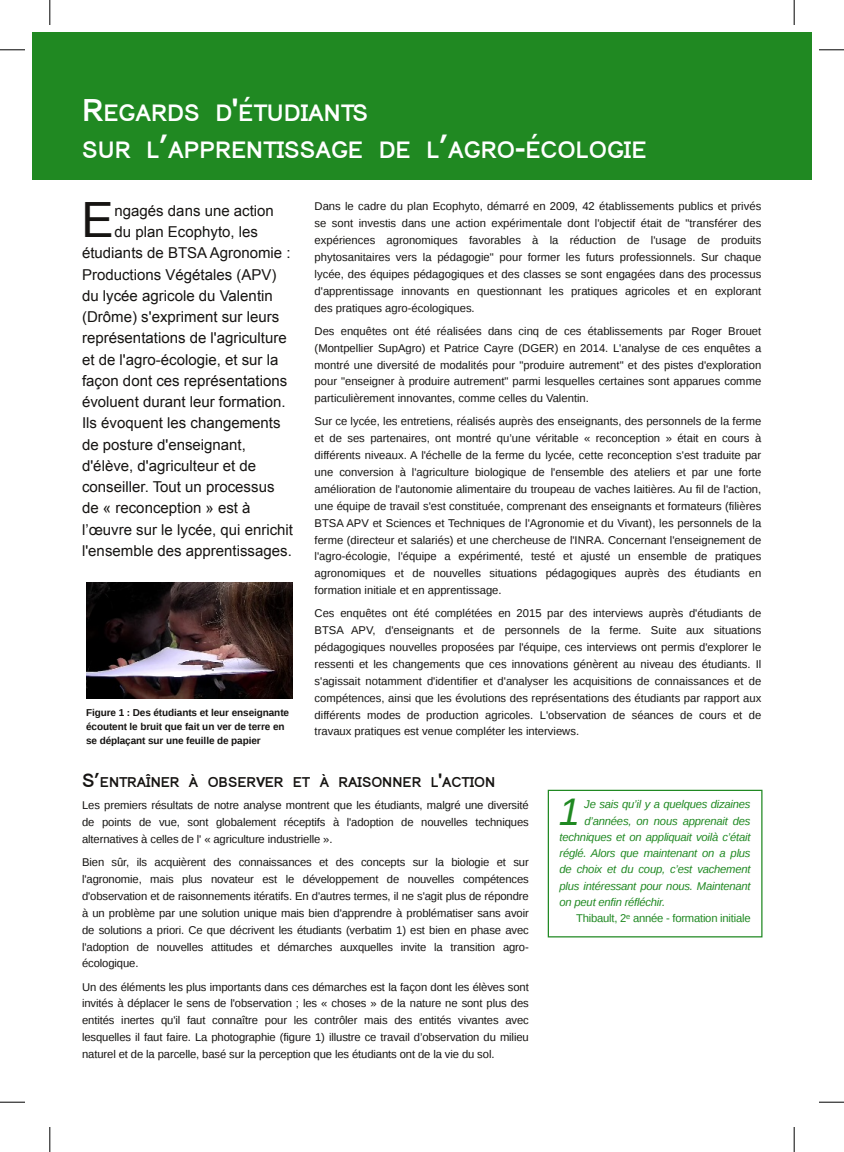
<style>
.page{position:relative;width:844px;height:1152px;background:#fff}
.page>*{position:absolute;margin:0;border:0;box-sizing:border-box;transform-origin:0 0}
.t1{font:48.62px "Arial";color:#161412}
.t2{font:italic 38.38px "Liberation Sans";color:#208922}
.t3{font:700 23.5px/36.2px "Loma";color:#fff}
.t4{font:15px "Arial";color:#161412}
.t5{font:700 14px "Loma";color:#161412}
.t6{font:11.25px/16.9px "Liberation Sans";color:#161412;text-align:justify}
.t7{font:italic 11.25px "Liberation Sans";letter-spacing:-.02em;color:#208922}
.t8{font:11.25px "Liberation Sans";letter-spacing:-.02em;color:#208922}
.t9{font:700 10px/13.8px "Liberation Sans";letter-spacing:-.01em;color:#161412}
.s1{font-size:31.25px}
.s2{font-size:18.75px}
</style>
<div class="page">
<div style="left:548px;top:790px;width:214px;height:147px;border:1px solid #208922"></div>
<img style="left:86px;top:582px;width:207px;height:117px">
<div style="left:32px;top:32px;width:780px;height:147px;background:#208922"></div>
<svg style="left:0;top:1102px;width:25px;height:1px"></svg>
<svg style="left:49px;top:1127px;width:1px;height:25px"></svg>
<svg style="left:0;top:49px;width:25px;height:1px"></svg>
<svg style="left:49px;top:0;width:1px;height:25px"></svg>
<svg style="left:819px;top:1102px;width:25px;height:1px"></svg>
<svg style="left:794px;top:1127px;width:1px;height:25px"></svg>
<svg style="left:819px;top:49px;width:25px;height:1px"></svg>
<svg style="left:794px;top:0;width:1px;height:25px"></svg>
<h3 class="t3" style="left:82px;top:95px;width:566px"><span class="s1">R</span>EGARDS D<span class="s1">'</span>ÉTUDIANTS<br>SUR L<span class="s1">’</span>APPRENTISSAGE DE L<span class="s1">’</span>AGRO<span class="s1">-</span>ÉCOLOGIE</h3>
<h1 class="t1" style="left:81px;top:193px;width:34px">E</h1>
<h3 class="t4" style="left:115px;top:202px;width:161px">ngagés dans une action</h3>
<h3 class="t4" style="left:115px;top:223px;width:145px">du plan Ecophyto, les</h3>
<h3 class="t4" style="left:82px;top:245px;width:210px">étudiants de BTSA Agronomie :</h3>
<h3 class="t4" style="left:82px;top:266px;width:196px">Productions Végétales (APV)</h3>
<h3 class="t4" style="left:82px;top:287px;width:192px">du lycée agricole du Valentin</h3>
<h3 class="t4" style="left:82px;top:308px;width:199px">(Drôme) s'expriment sur leurs</h3>
<h3 class="t4" style="left:82px;top:330px;width:206px">représentations de l'agriculture</h3>
<h3 class="t4" style="left:82px;top:351px;width:198px">et de l'agro-écologie, et sur la</h3>
<h3 class="t4" style="left:82px;top:372px;width:207px">façon dont ces représentations</h3>
<h3 class="t4" style="left:82px;top:393px;width:205px">évoluent durant leur formation.</h3>
<h3 class="t4" style="left:82px;top:415px;width:200px">Ils évoquent les changements</h3>
<h3 class="t4" style="left:82px;top:436px;width:165px">de posture d'enseignant,</h3>
<h3 class="t4" style="left:82px;top:457px;width:176px">d'élève, d'agriculteur et de</h3>
<h3 class="t4" style="left:82px;top:478px;width:194px">conseiller. Tout un processus</h3>
<h3 class="t4" style="left:82px;top:500px;width:170px">de « reconception » est à</h3>
<h3 class="t4" style="left:82px;top:521px;width:212px">l’œuvre sur le lycée, qui enrichit</h3>
<h3 class="t4" style="left:82px;top:542px;width:211px">l'ensemble des apprentissages.</h3>
<p class="t9" style="left:86px;top:706px;width:204px">Figure 1 : Des étudiants et leur enseignante écoutent le bruit que fait un ver de terre en se déplaçant sur une feuille de papier</p>
<p class="t6" style="left:315px;top:198px;width:448px">Dans le cadre du plan Ecophyto, démarré en 2009, 42 établissements publics et privés se sont investis dans une action expérimentale dont l'objectif était de "transférer des expériences agronomiques favorables à la réduction de l'usage de produits phytosanitaires vers la pédagogie" pour former les futurs professionnels. Sur chaque lycée, des équipes pédagogiques et des classes se sont engagées dans des processus d'apprentissage innovants en questionnant les pratiques agricoles et en explorant des pratiques agro-écologiques.</p>
<p class="t6" style="left:315px;top:322px;width:448px">Des enquêtes ont été réalisées dans cinq de ces établissements par Roger Brouet (Montpellier SupAgro) et Patrice Cayre (DGER) en 2014. L'analyse de ces enquêtes a montré une diversité de modalités pour "produire autrement" et des pistes d'exploration pour "enseigner à produire autrement" parmi lesquelles certaines sont apparues comme particulièrement innovantes, comme celles du Valentin.</p>
<p class="t6" style="left:315px;top:413px;width:448px">Sur ce lycée, les entretiens, réalisés auprès des enseignants, des personnels de la ferme et de ses partenaires, ont montré qu’une véritable « reconception » était en cours à différents niveaux. A l'échelle de la ferme du lycée, cette reconception s'est traduite par une conversion à l'agriculture biologique de l'ensemble des ateliers et par une forte amélioration de l'autonomie alimentaire du troupeau de vaches laitières. Au fil de l'action, une équipe de travail s'est constituée, comprenant des enseignants et formateurs (filières BTSA APV et Sciences et Techniques de l'Agronomie et du Vivant), les personnels de la ferme (directeur et salariés) et une chercheuse de l'INRA. Concernant l'enseignement de l'agro-écologie, l'équipe a expérimenté, testé et ajusté un ensemble de pratiques agronomiques et de nouvelles situations pédagogiques auprès des étudiants en formation initiale et en apprentissage.</p>
<p class="t6" style="left:315px;top:605px;width:448px">Ces enquêtes ont été complétées en 2015 par des interviews auprès d'étudiants de BTSA APV, d'enseignants et de personnels de la ferme. Suite aux situations pédagogiques nouvelles proposées par l'équipe, ces interviews ont permis d'explorer le ressenti et les changements que ces innovations génèrent au niveau des étudiants. Il s'agissait notamment d'identifier et d'analyser les acquisitions de connaissances et de compétences, ainsi que les évolutions des représentations des étudiants par rapport aux différents modes de production agricoles. L'observation de séances de cours et de travaux pratiques est venue compléter les interviews.</p>
<p class="t5" style="left:82px;top:771px;width:415px"><span class="s2">S’</span>ENTRAÎNER À OBSERVER ET À RAISONNER L<span class="s2">'</span>ACTION</p>
<p class="t6" style="left:82px;top:797px;width:448px">Les premiers résultats de notre analyse montrent que les étudiants, malgré une diversité de points de vue, sont globalement réceptifs à l'adoption de nouvelles techniques alternatives à celles de l' « agriculture industrielle ».</p>
<p class="t6" style="left:82px;top:854px;width:448px">Bien sûr, ils acquièrent des connaissances et des concepts sur la biologie et sur l'agronomie, mais plus novateur est le développement de nouvelles compétences d'observation et de raisonnements itératifs. En d'autres termes, il ne s'agit plus de répondre à un problème par une solution unique mais bien d'apprendre à problématiser sans avoir de solutions a priori. Ce que décrivent les étudiants (verbatim 1) est bien en phase avec l'adoption de nouvelles attitudes et démarches auxquelles invite la transition agro&shy;écologique.</p>
<p class="t6" style="left:82px;top:978px;width:448px">Un des éléments les plus importants dans ces démarches est la façon dont les élèves sont invités à déplacer le sens de l'observation ; les « choses » de la nature ne sont plus des entités inertes qu'il faut connaître pour les contrôler mais des entités vivantes avec lesquelles il faut faire. La photographie (figure 1) illustre ce travail d’observation du milieu naturel et de la parcelle, basé sur la perception que les étudiants ont de la vie du sol.</p>
<h2 class="t2" style="left:559px;top:790px;width:23px">1</h2>
<p class="t7" style="left:584px;top:798px;width:168px">Je sais qu’il y a quelques dizaines</p>
<p class="t7" style="left:584px;top:814px;width:168px">d’années, on nous apprenait des</p>
<p class="t7" style="left:559px;top:831px;width:192px">techniques et on appliquait voilà c’était</p>
<p class="t7" style="left:559px;top:847px;width:192px">réglé. Alors que maintenant on a plus</p>
<p class="t7" style="left:559px;top:863px;width:192px">de choix et du coup, c’est vachement</p>
<p class="t7" style="left:559px;top:879px;width:192px">plus intéressant pour nous. Maintenant</p>
<p class="t7" style="left:559px;top:896px;width:107px">on peut enfin réfléchir.</p>
<p class="t8" style="left:576px;top:912px;width:176px">Thibault, 2<sup>e</sup> année - formation initiale</p>
</div>
